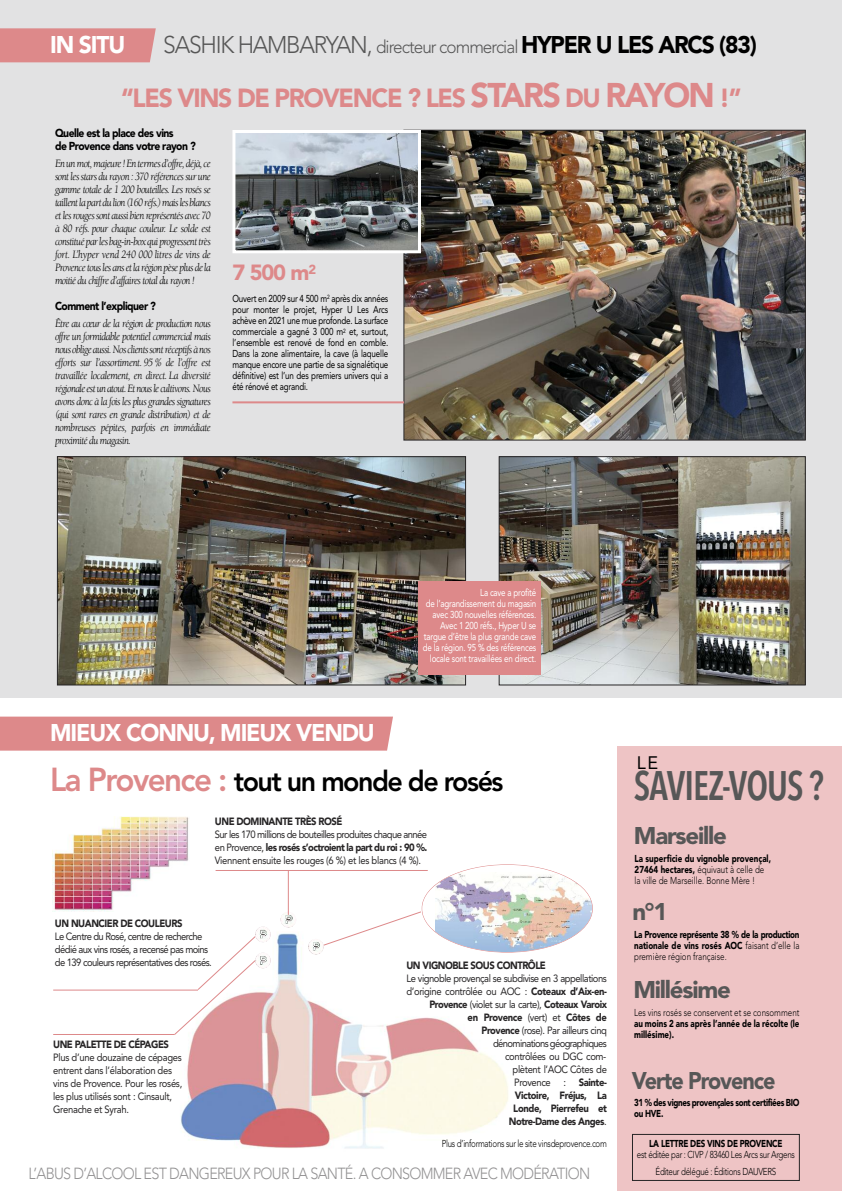
<style>
.page{position:relative;width:842px;height:1191px;background:#fff}
.page>*{position:absolute;margin:0;border:0;box-sizing:border-box;transform-origin:0 0}
.t1{font:600 40.9px "Avenir Next Condensed";letter-spacing:-.025em;color:#575757;scale:.9 1}
.t2{font:800 28.3px "Avenir";letter-spacing:-.055em;color:#000;scale:.95 1}
.t3{font:900 26px "Avenir";letter-spacing:-.055em;color:#dd898a;scale:.95 1}
.t4{font:900 24px "Avenir";letter-spacing:-.05em;color:#fff;scale:.95 1}
.t5{font:900 24px "Avenir";letter-spacing:-.05em;color:#575757}
.t6{font:900 24px "Avenir";letter-spacing:-.05em;color:#575757;scale:.9 1}
.t7{font:900 21.8px "Avenir";color:#dd898a}
.t8{font:300 18px "Avenir";letter-spacing:-.055em;color:#575757;scale:.95 1}
.t9{font:18px "Avenir";color:#000}
.t10{font:300 16px "Avenir";letter-spacing:-.05em;color:#939293;scale:.9 1}
.t11{font:italic 11.5px/13px "Berkeley";letter-spacing:-.05em;color:#000;text-align:justify;scale:.9 1}
.t12{font:900 11.5px/13px "Avenir";letter-spacing:-.05em;color:#000;scale:.9 1}
.t13{font:10.5px/13px "Avenir";letter-spacing:-.05em;color:#272526;text-align:right;scale:.9 1}
.t14{font:10.5px/13px "Avenir";letter-spacing:-.03em;color:#272526;scale:.9 1}
.t15{font:900 10.5px "Avenir";letter-spacing:-.05em;color:#272526;scale:.9 1}
.t16{font:10px/11px "Avenir";letter-spacing:-.02em;color:#000;text-align:justify;scale:.8 1}
.t17{font:10px/11px "Avenir";letter-spacing:-.025em;color:#fff;text-align:right;scale:.8 1}
.t18{font:900 10px/11px "Avenir";letter-spacing:-.03em;color:#000;text-align:justify;scale:.8 1}
.t19{font:900 10px/11px "Avenir";color:#000;scale:.8 1}
.t20{font:300 10px/17px "Avenir";letter-spacing:-.035em;color:#000;text-align:center;scale:.8 1}
.t21{font:300 10px "Avenir";color:#000;scale:.8 1}
.s1{font-size:24px}
.s2{font-weight:900;font-size:24px;color:#000}
.s3{font-size:34px}
.s4{font-size:33px;color:#dd898a}
.s5{font-weight:900}
.s6{font-weight:300}
</style>
<div class="page">
<div style="left:0;top:0;width:842px;height:697px;background:#e2e2e3"></div>
<div style="left:0;top:28px;width:156px;height:34px;background:#dd898a"></div>
<img style="left:406px;top:132px;width:397px;height:306px">
<div style="left:404px;top:130px;width:401px;height:310px;border:1px solid #272526"></div>
<img style="left:236px;top:134px;width:181px;height:115px">
<div style="left:232px;top:130px;width:189px;height:123px;border:3px solid #fff"></div>
<img style="left:501px;top:458px;width:302px;height:225px">
<div style="left:499px;top:456px;width:306px;height:229px;border:1px solid #272526"></div>
<img style="left:59px;top:458px;width:405px;height:225px">
<div style="left:57px;top:456px;width:409px;height:229px;border:1px solid #272526"></div>
<div style="left:418px;top:581px;width:123px;height:93px;background:#dd898a"></div>
<hr style="left:232px;top:401px;width:172px;height:2px;background:#dd898a">
<div style="left:0;top:716px;width:393px;height:34px;background:#dd898a"></div>
<div style="left:618px;top:745px;width:224px;height:446px;background:#eec4c5"></div>
<img style="left:166px;top:927px;width:354px;height:222px">
<div style="left:422px;top:865px;width:170px;height:87px;background:#fff;border-radius:50%"></div>
<img style="left:435px;top:873px;width:157px;height:79px">
<hr style="left:53px;top:990px;width:145px;height:1px;background:#dd898a">
<svg style="left:323px;top:911px;width:99px;height:34px"></svg>
<img style="left:255px;top:926px;width:16px;height:16px;border-radius:50%">
<img style="left:255px;top:952px;width:16px;height:16px;border-radius:50%">
<img style="left:281px;top:912px;width:15px;height:15px;border-radius:50%">
<img style="left:308px;top:939px;width:16px;height:15px;border-radius:50%">
<hr style="left:53px;top:1034px;width:122px;height:1px;background:#dd898a">
<hr style="left:216px;top:870px;width:212px;height:1px;background:#dd898a">
<hr style="left:288px;top:870px;width:1px;height:45px;background:#dd898a">
<svg style="left:174px;top:936px;width:82px;height:99px"></svg>
<img style="left:53px;top:817px;width:136px;height:94px">
<div style="left:632px;top:1134px;width:167px;height:46px;border:1px solid #272526"></div>
<h3 class="t4" style="left:50px;top:24px;width:81px">IN SITU</h3>
<h3 class="t8" style="left:163px;top:36px;width:626px"><span class="s1">SASHIK HAMBARYAN,</span> directeur commercial <span class="s2">HYPER U LES ARCS (83)</span></h3>
<h3 class="t3" style="left:121px;top:76px;width:655px">“LES VINS DE PROVENCE ? LES <span class="s3">STARS</span> DU <span class="s3">RAYON</span> !”</h3>
<p class="t12" style="left:55px;top:126px;width:158px">Quelle est la place des vins<br>de Provence dans votre rayon ?</p>
<p class="t11" style="left:55px;top:157px;width:175px">En un mot, majeure ! En termes d’offre, déjà, ce sont les stars du rayon : 370 références sur une gamme totale de 1 200 bouteilles. Les rosés se taillentlapartdulion(160réfs.)maislesblancs et les rouges sont aussi bien représentés avec 70 à 80 réfs. pour chaque couleur. Le solde est constituéparlesbag-in-boxquiprogressenttrès fort. L’hyper vend 240 000 litres de vins de Provence tous les ans et la région pèse plus de la moitié du chiffre d’affaires total du rayon !</p>
<p class="t12" style="left:55px;top:299px;width:114px">Comment l’expliquer ?</p>
<p class="t11" style="left:55px;top:317px;width:175px">Être au cœur de la région de production nous offre un formidable potentiel commercial mais nousobligeaussi.Nosclientssontréceptifsànos efforts sur l’assortiment. 95 % de l’offre est travaillée localement, en direct. La diversité régionaleestunatout.Etnouslecultivons. Nous avons donc à la fois les plus grandes signatures (qui sont rares en grande distribution) et de nombreuses pépites, parfois en immédiate proximité du magasin.</p>
<h3 class="t7" style="left:232px;top:254px;width:85px">7 500 m<sup>2</sup></h3>
<p class="t16" style="left:232px;top:293px;width:196px">Ouvert en 2009 sur 4 500 m<sup>2</sup> après dix années pour monter le projet, Hyper U Les Arcs achève en 2021 une mue profonde. La surface commerciale a gagné 3 000 m<sup>2</sup> et, surtout, l’ensemble est renové de fond en comble.<br>Dans la zone alimentaire, la cave (à laquelle manque encore une partie de sa signalétique définitive) est l’un des premiers univers qui a été rénové et agrandi.</p>
<h3 class="t4" style="left:50px;top:712px;width:343px">MIEUX CONNU, MIEUX VENDU</h3>
<p class="t17" style="left:423px;top:586px;width:143px">La cave a profité<br>de l’agrandissement du magasin avec 300 nouvelles références.<br>Avec 1 200 réfs., Hyper U se targue d’être la plus grande cave de la région. 95 % des références locale sont travaillées en direct.</p>
<h2 class="t2" style="left:50px;top:759px;width:479px"><span class="s4">La Provence :</span> tout un monde de rosés</h2>
<p class="t15" style="left:215px;top:812px;width:143px">UNE DOMINANTE TRÈS ROSÉ</p>
<p class="t13" style="left:215px;top:827px;width:237px;text-align:justify">Sur les 170 millions de bouteilles produites chaque année en Provence, <span class="s5">les rosés s’octroient la part du roi : 90 %.<br></span>Viennent ensuite les rouges (6 %) et les blancs (4 %).</p>
<p class="t15" style="left:55px;top:914px;width:143px">UN NUANCIER DE COULEURS</p>
<p class="t13" style="left:55px;top:929px;width:176px;text-align:left">Le Centre du Rosé, centre de recherche dédié aux vins rosés, a recensé pas moins de 139 couleurs représentatives des rosés.</p>
<p class="t15" style="left:53px;top:1035px;width:130px">UNE PALETTE DE CÉPAGES</p>
<p class="t14" style="left:53px;top:1050px;width:145px">Plus d’une douzaine de cépages entrent dans l’élaboration des vins de Provence. Pour les rosés, les plus utilisés sont : Cinsault,<br>Grenache et Syrah.</p>
<p class="t15" style="left:406px;top:956px;width:156px">UN VIGNOBLE SOUS CONTRÔLE</p>
<p class="t13" style="left:406px;top:971px;width:224px">Le vignoble provençal se subdivise en 3 appellations d’origine contrôlée ou AOC : <span class="s5">Coteaux d’Aix-en-<br>Provence</span> (violet sur la carte), <span class="s5">Coteaux Varoix<br>en Provence</span> (vert) et <span class="s5">Côtes de<br>Provence</span> (rose). Par ailleurs cinq<br>dénominations géographiques<br>contrôlées ou DGC com-<br>plètent l’AOC Côtes de<br>Provence : <span class="s5">Sainte-<br>Victoire, Fréjus, La<br>Londe, Pierrefeu et<br>Notre-Dame des Anges</span>.</p>
<p class="t20" style="left:442px;top:1134px;width:208px">Plus d’informations sur le site vinsdeprovence.com</p>
<h3 class="t10" style="left:29px;top:1163px;width:625px">L’ABUS D’ALCOOL EST DANGEREUX POUR LA SANTÉ. A CONSOMMER AVEC MODÉRATION</h3>
<h3 class="t9" style="left:637px;top:748px;width:23px">LE</h3>
<h1 class="t1" style="left:634px;top:750px;width:213px">SAVIEZ-VOUS ?</h1>
<h3 class="t5" style="left:634px;top:815px;width:95px">Marseille</h3>
<p class="t19" style="left:635px;top:852px;width:172px">La superficie du vignoble provençal,<br>27464 hectares, <span class="s6">équivaut à celle de la ville de Marseille. Bonne Mère !</span></p>
<h3 class="t5" style="left:632px;top:891px;width:37px">n°1</h3>
<p class="t18" style="left:634px;top:928px;width:208px">La Provence représente 38 % de la production nationale de vins rosés AOC <span class="s6">faisant d’elle la première région française.</span></p>
<h3 class="t5" style="left:633px;top:969px;width:99px">Millésime</h3>
<p class="t21" style="left:634px;top:1006px;width:208px">Les vins rosés se conservent et se consomment</p>
<p class="t19" style="left:634px;top:1018px;width:208px">au moins 2 ans après l’année de la récolte (le millésime).</p>
<h3 class="t6" style="left:632px;top:1059px;width:161px">Verte Provence</h3>
<p class="t18" style="left:634px;top:1096px;width:208px">31 % des vignes provençales sont certifiées BIO ou HVE.</p>
<p class="t18" style="left:649px;top:1137px;width:168px">LA LETTRE DES VINS DE PROVENCE</p>
<p class="t20" style="left:637px;top:1145px;width:199px">est éditée par : CIVP / 83460 Les Arcs sur Argens<br>Éditeur délégué : Éditions DAUVERS</p>
</div>
